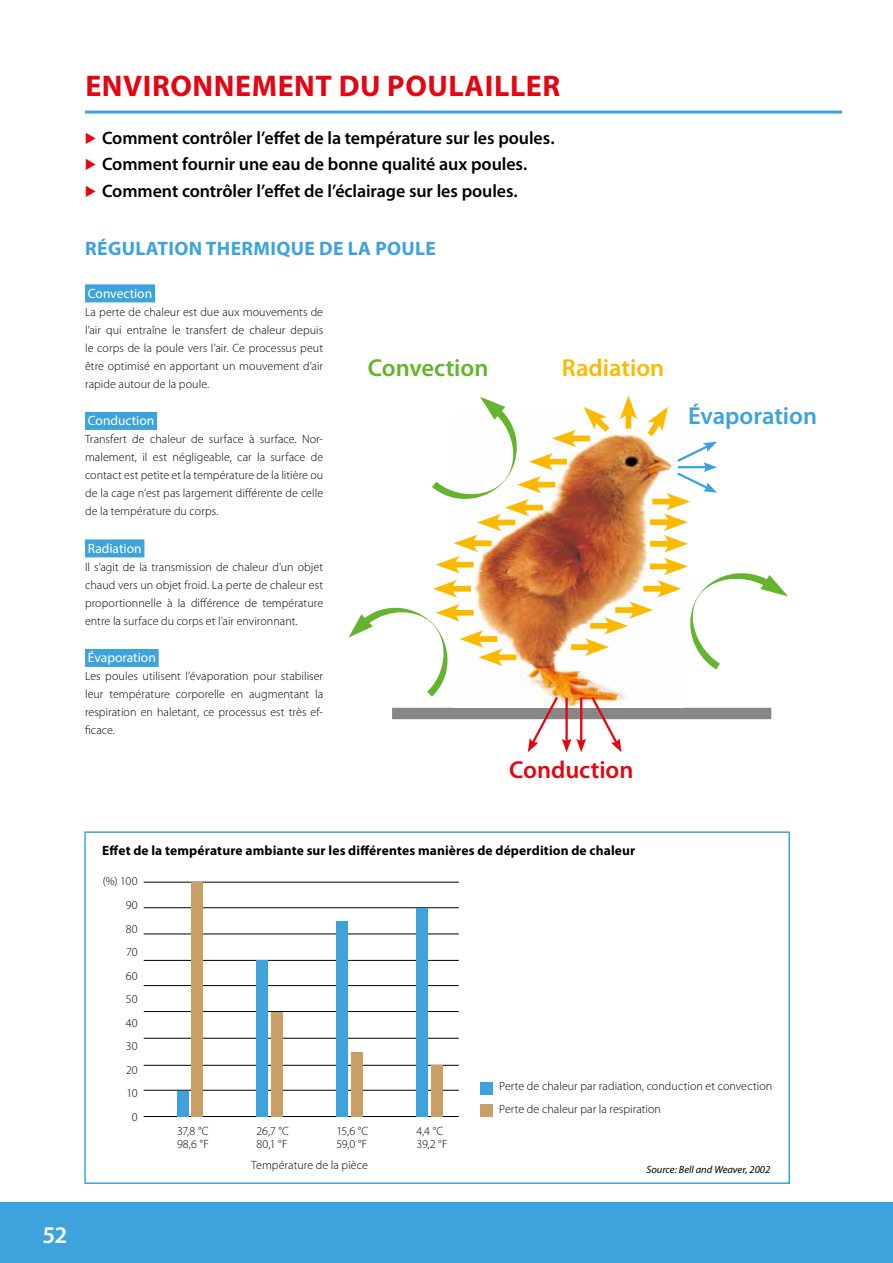
<style>
.page{position:relative;width:893px;height:1263px;background:#fff}
.page>*{position:absolute;margin:0;border:0;box-sizing:border-box;transform-origin:0 0}
.t1{font:700 30px "Myriad Pro";letter-spacing:.02em;color:#e30613}
.t2{font:600 24.6px "Myriad Pro";color:#3ea3dc}
.t3{font:600 24.6px "Myriad Pro";color:#e30613}
.t4{font:600 24.6px "Myriad Pro";color:#65b32e}
.t5{font:600 24.6px "Myriad Pro";color:#fbba00}
.t6{font:600 24px "Myriad Pro";color:#fff}
.t7{font:700 19.5px "Myriad Pro";letter-spacing:.02em;color:#3ea3dc}
.t8{font:600 18px "Myriad Pro";letter-spacing:-.005em;color:#000}
.t9{font:700 13.5px "Myriad Pro";letter-spacing:.01em;color:#000}
.t10{font:13.5px "Myriad Pro";color:#fff}
.t11{font:300 12px/18px "Myriad Pro";letter-spacing:.005em;color:#000}
.t12{font:italic 10.5px "Myriad Pro";color:#000}
.s1{color:#e30613}
</style>
<div class="page">
<div style="left:0;top:1203px;width:893px;height:60px;background:#3ea3dc"></div>
<hr style="left:85px;top:111px;width:757px;height:3px;background:#3ea3dc">
<div style="left:85px;top:284px;width:70px;height:18px;background:#3ea3dc"></div>
<div style="left:85px;top:412px;width:72px;height:18px;background:#3ea3dc"></div>
<div style="left:85px;top:539px;width:59px;height:18px;background:#3ea3dc"></div>
<div style="left:85px;top:649px;width:74px;height:18px;background:#3ea3dc"></div>
<div style="left:392px;top:708px;width:379px;height:11px;background:#878787"></div>
<img style="left:459px;top:429px;width:166px;height:276px">
<svg style="left:528px;top:694px;width:93px;height:58px"></svg>
<div style="left:566px;top:435px;width:24px;height:6px;background:#fbba00"></div>
<div style="left:571px;top:644px;width:24px;height:6px;background:#fbba00"></div>
<div style="left:493px;top:654px;width:23px;height:6px;background:#fbba00"></div>
<svg style="left:584px;top:395px;width:204px;height:274px"></svg>
<svg style="left:432px;top:397px;width:144px;height:176px"></svg>
<svg style="left:349px;top:580px;width:154px;height:117px"></svg>
<div style="left:84px;top:831px;width:706px;height:353px;border:2px solid #3ea3dc"></div>
<hr style="left:144px;top:882px;width:315px;height:1px;background:#000">
<hr style="left:144px;top:907px;width:315px;height:1px;background:#000">
<hr style="left:144px;top:934px;width:315px;height:1px;background:#000">
<hr style="left:144px;top:960px;width:315px;height:1px;background:#000">
<hr style="left:144px;top:985px;width:315px;height:1px;background:#000">
<hr style="left:144px;top:1011px;width:315px;height:1px;background:#000">
<hr style="left:144px;top:1038px;width:315px;height:1px;background:#000">
<hr style="left:144px;top:1065px;width:315px;height:1px;background:#000">
<hr style="left:144px;top:1090px;width:315px;height:1px;background:#000">
<hr style="left:144px;top:1116px;width:315px;height:1px;background:#000">
<div style="left:177px;top:1091px;width:11px;height:25px;background:#3ea3dc"></div>
<div style="left:257px;top:960px;width:11px;height:156px;background:#3ea3dc"></div>
<div style="left:336px;top:921px;width:12px;height:195px;background:#3ea3dc"></div>
<div style="left:416px;top:908px;width:11px;height:208px;background:#3ea3dc"></div>
<div style="left:192px;top:882px;width:11px;height:234px;background:#ca9e67"></div>
<div style="left:272px;top:1011px;width:11px;height:105px;background:#ca9e67"></div>
<div style="left:351px;top:1051px;width:11px;height:65px;background:#ca9e67"></div>
<div style="left:431px;top:1065px;width:11px;height:51px;background:#ca9e67"></div>
<div style="left:480px;top:1082px;width:13px;height:13px;background:#3ea3dc"></div>
<div style="left:480px;top:1104px;width:13px;height:13px;background:#ca9e67"></div>
<h1 class="t1" style="left:85px;top:69px;width:476px">ENVIRONNEMENT DU POULAILLER</h1>
<h3 class="t8" style="left:85px;top:126px;width:471px"><span class="s1">•</span> Comment contrôler l’effet de la température sur les poules.</h3>
<h3 class="t8" style="left:85px;top:153px;width:444px"><span class="s1">•</span> Comment fournir une eau de bonne qualité aux poules.</h3>
<h3 class="t8" style="left:85px;top:180px;width:434px"><span class="s1">•</span> Comment contrôler l’effet de l’éclairage sur les poules.</h3>
<h3 class="t7" style="left:85px;top:237px;width:352px">RÉGULATION THERMIQUE DE LA POULE</h3>
<p class="t10" style="left:88px;top:285px;width:66px">Convection</p>
<p class="t11" style="left:85px;top:303px;width:240px;text-align:justify">La perte de chaleur est due aux mouvements de l’air qui entraîne le transfert de chaleur depuis le corps de la poule vers l’air. Ce processus peut être optimisé en apportant un mouvement d’air rapide autour de la poule.</p>
<p class="t10" style="left:88px;top:413px;width:68px">Conduction</p>
<p class="t11" style="left:85px;top:430px;width:240px;text-align:justify">Transfert de chaleur de surface à surface. Nor&shy;malement, il est négligeable, car la surface de contact est petite et la température de la litière ou de la cage n’est pas largement différente de celle de la température du corps.</p>
<p class="t10" style="left:88px;top:540px;width:55px">Radiation</p>
<p class="t11" style="left:85px;top:558px;width:240px;text-align:justify">Il s’agit de la transmission de chaleur d’un objet chaud vers un objet froid. La perte de chaleur est proportionnelle à la différence de température entre la surface du corps et l’air environnant.</p>
<p class="t10" style="left:88px;top:650px;width:69px">Évaporation</p>
<p class="t11" style="left:85px;top:667px;width:240px;text-align:justify">Les poules utilisent l’évaporation pour stabiliser leur température corporelle en augmentant la respiration en haletant, ce processus est très ef&shy;ficace.</p>
<h2 class="t4" style="left:368px;top:352px;width:122px">Convection</h2>
<h2 class="t5" style="left:562px;top:352px;width:104px">Radiation</h2>
<h2 class="t3" style="left:509px;top:754px;width:126px">Conduction</h2>
<h2 class="t2" style="left:688px;top:400px;width:131px">Évaporation</h2>
<h3 class="t6" style="left:43px;top:1220px;width:26px">52</h3>
<p class="t9" style="left:102px;top:843px;width:535px">Effet de la température ambiante sur les différentes manières de déperdition de chaleur</p>
<p class="t11" style="left:103px;top:869px;width:36px;line-height:23.5px;text-align:right">(%) 100<br>90<br>80<br>70<br>60<br>50<br>40<br>30<br>20<br>10<br>0</p>
<p class="t11" style="left:177px;top:1124px;width:33px;line-height:13.5px">37,8 °C<br>98,6 °F</p>
<p class="t11" style="left:336px;top:1124px;width:33px;line-height:13.5px">15,6 °C<br>59,0 °F</p>
<p class="t11" style="left:257px;top:1124px;width:34px;line-height:13.5px">26,7 °C<br>80,1 °F</p>
<p class="t11" style="left:416px;top:1124px;width:33px;line-height:13.5px">4,4 °C<br>39,2 °F</p>
<p class="t11" style="left:251px;top:1155px;width:118px">Température de la pièce</p>
<p class="t11" style="left:499px;top:1075px;width:275px;line-height:22.5px">Perte de chaleur par radiation, conduction et convection<br>Perte de chaleur par la respiration</p>
<p class="t12" style="left:646px;top:1163px;width:125px">Source: Bell and Weaver, 2002</p>
</div>
